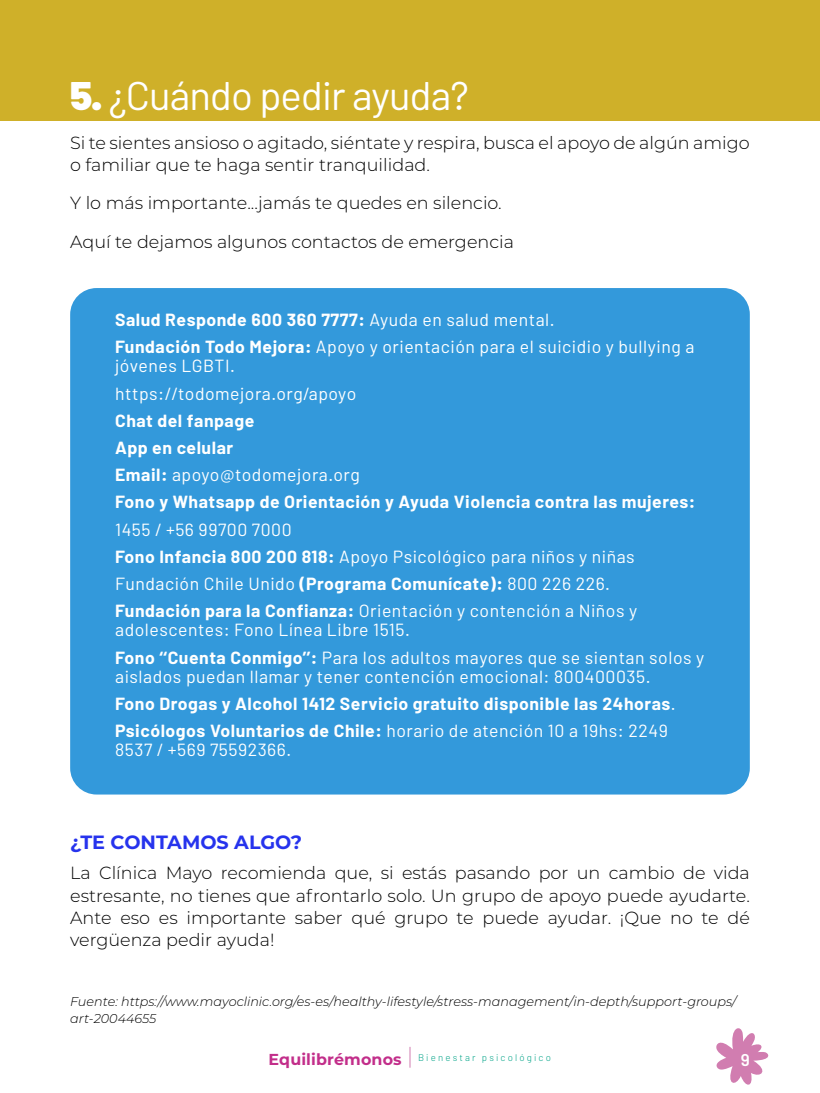
<style>
.page{position:relative;width:820px;height:1093px;background:#fff}
.page>*{position:absolute;margin:0;border:0;box-sizing:border-box;transform-origin:0 0}
.t1{font:40px "Barlow";letter-spacing:-.02em;color:#fff}
.t2{font:700 19.2px "Montserrat";color:#2633ed}
.t3{font:17.6px/27.2px "Barlow";letter-spacing:.03em;color:#fff}
.t4{font:300 17.6px/22.4px "Montserrat";color:#000}
.t5{font:700 17.6px/27.2px "Barlow";letter-spacing:.03em;color:#fff}
.t6{font:600 17.12px "Barlow";color:#fff}
.t7{font:italic 300 12.8px/16.8px "Montserrat";color:#000}
.t8{font:300 9.64px "Barlow";letter-spacing:.225em;color:#00a387}
.s1{font-weight:900}
.s2{font-weight:700}
.s3{font-weight:400}
.s4{font-family:"Montserrat";font-weight:700;font-size:15.84px;color:#c22e8a}
</style>
<div class="page">
<svg style="left:716px;top:1028px;width:53px;height:57px"></svg>
<svg style="left:409px;top:1047px;width:1px;height:21px"></svg>
<div style="left:0;top:0;width:819px;height:121px;background:#cfb029"></div>
<div style="left:70px;top:288px;width:679px;height:506px;background:#3399db;border-radius:26px"></div>
<h1 class="t1" style="left:70px;top:71px;width:400px"><span class="s1">5.</span> ¿Cuándo pedir ayuda?</h1>
<p class="t4" style="left:70px;top:131px;width:680px">Si te sientes ansioso o agitado, siéntate y respira, busca el apoyo de algún amigo o familiar que te haga sentir tranquilidad.</p>
<p class="t4" style="left:70px;top:183px;width:445px;line-height:38.4px">Y lo más importante...jamás te quedes en silencio.<br>Aquí te dejamos algunos contactos de emergencia</p>
<p class="t3" style="left:115px;top:306px;width:580px"><span class="s2">Salud Responde 600 360 7777:</span> Ayuda en salud mental.<br><span class="s2">Fundación Todo Mejora:</span> Apoyo y orientación para el suicidio y bullying a</p>
<p class="t3" style="left:115px;top:352px;width:242px">jóvenes LGBTI. https://todomejora.org/apoyo</p>
<p class="t5" style="left:115px;top:407px;width:581px">Chat del fanpage<br>App en celular<br>Email: <span class="s3">apoyo@todomejora.org<br></span>Fono y Whatsapp de Orientación y Ayuda Violencia contra las mujeres:</p>
<p class="t3" style="left:115px;top:515px;width:523px">1455 / +56 99700 7000<br><span class="s2">Fono Infancia 800 200 818:</span> Apoyo Psicológico para niños y niñas Fundación Chile Unido <span class="s2">(Programa Comunícate):</span> 800 226 226.<br><span class="s2">Fundación para la Confianza:</span> Orientación y contención a Niños y</p>
<p class="t3" style="left:115px;top:616px;width:590px">adolescentes: Fono Línea Libre 1515.<br><span class="s2">Fono ‘‘Cuenta Conmigo’’:</span> Para los adultos mayores que se sientan solos y</p>
<p class="t5" style="left:115px;top:663px;width:562px"><span class="s3">aislados puedan llamar y tener contención emocional: 800400035.<br></span>Fono Drogas y Alcohol 1412 Servicio gratuito disponible las 24horas<span class="s3">.<br></span>Psicólogos Voluntarios de Chile: <span class="s3">horario de atención 10 a 19hs: 2249</span></p>
<p class="t3" style="left:115px;top:736px;width:178px">8537 / +569 75592366.</p>
<p class="t2" style="left:70px;top:828px;width:233px">¿TE CONTAMOS ALGO?</p>
<p class="t4" style="left:70px;top:861px;width:681px;text-align:justify">La Clínica Mayo recomienda que, si estás pasando por un cambio de vida estresante, no tienes que afrontarlo solo. Un grupo de apoyo puede ayudarte.<br>Ante eso es importante saber qué grupo te puede ayudar. ¡Que no te dé vergüenza pedir ayuda!</p>
<p class="t7" style="left:70px;top:993px;width:667px">Fuente: https://www.mayoclinic.org/es-es/healthy-lifestyle/stress-management/in-depth/support-groups/ art-20044655</p>
<p class="t8" style="left:268px;top:1051px;width:284px"><span class="s4">Equilibrémonos</span> Bienestar psicológico</p>
<p class="t6" style="left:740px;top:1049px;width:11px">9</p>
</div>
